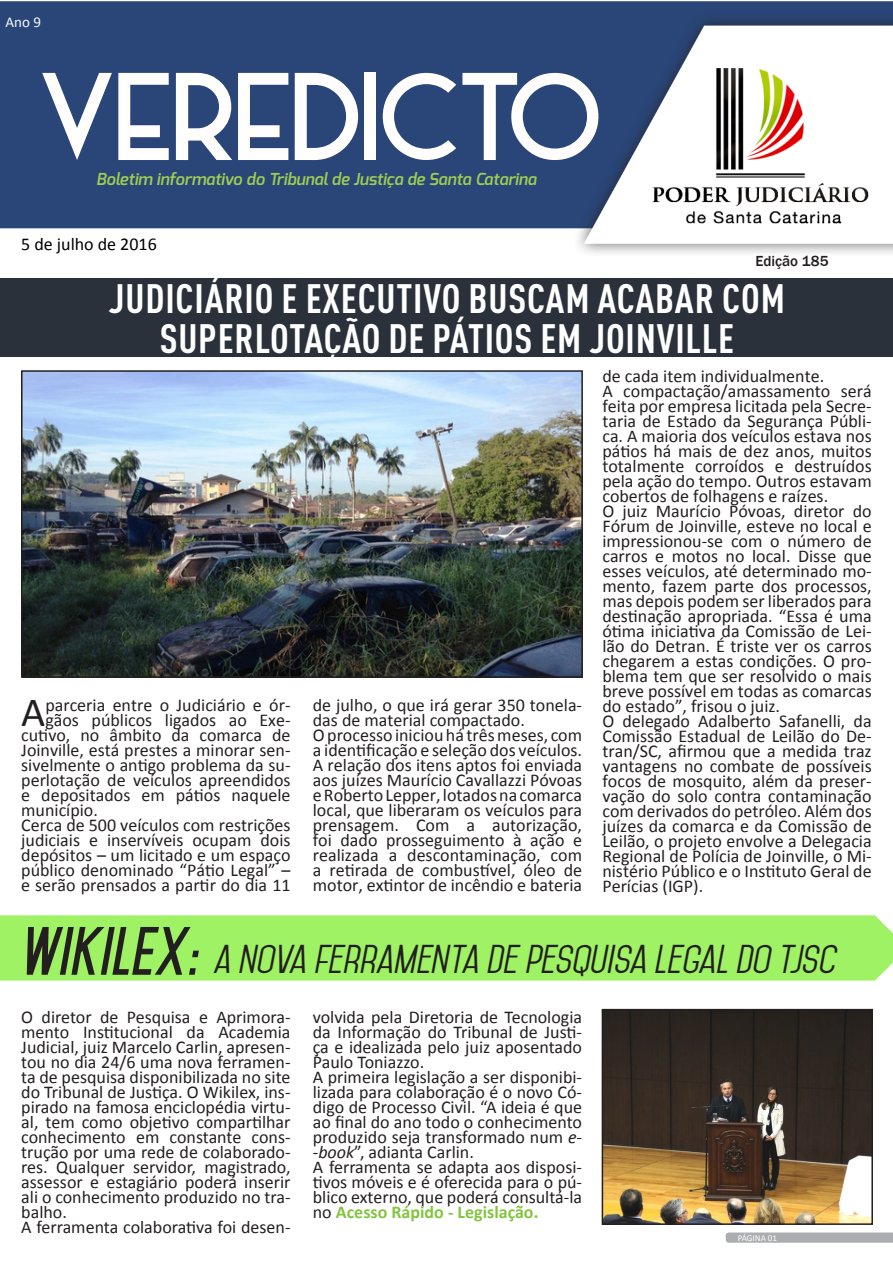
<style>
.page{position:relative;width:893px;height:1263px;background:#fff}
.page>*{position:absolute;margin:0;border:0;box-sizing:border-box;transform-origin:0 0}
.CORPO-notas_menores{font:109.05px "Alpaca Scarlett Demo";color:#fffefc}
.CORPO-notas_menores-2{font:italic 700 58.5px "Mohave";color:#231f20}
.CORPO-notas_menores-3{font:41.7px "Calibri";color:#231f20}
.CORPO-notas_menores-4{font:700 condensed 40.5px/40.5px "DIN Pro";letter-spacing:.02em;color:#fff;text-align:center}
.CORPO-notas_menores-5{font:italic 34.5px "Mohave";color:#231f20;scale:1.06 1}
.CORPO-notas_menores-6{font:18px/15px "Calibri";color:#231f20;text-align:justify}
.CORPO-notas_menores-7{font:18px "Calibri";color:#000}
.CORPO-notas_menores-8{font:italic 600 16.5px "Exo";color:#a0ce53}
.Estilo_de_parágrafo{font:500 15px "Franklin Gothic";color:#231f20}
.CORPO-notas_menores-9{font:15px "Calibri";color:#f6fbfb}
.CORPO-notas_menores-10{font:9px "Calibri";color:#fff}
.s1{font-style:italic}
.s2{font-weight:700;color:#84c440}
</style>
<div class="page">
<div style="left:0;top:915px;width:893px;height:65px;background:#9ef263"></div>
<div style="left:0;top:278px;width:893px;height:79px;background:#2a313b"></div>
<div style="left:0;top:1px;width:565px;height:227px;background:#2a4678"></div>
<img style="left:565px;top:1px;width:328px;height:252px">
<img style="left:611px;top:39px;width:282px;height:212px">
<svg style="left:726px;top:1232px;width:167px;height:11px;background:#b2b3b6"></svg>
<img style="left:24px;top:373px;width:556px;height:302px">
<div style="left:21px;top:370px;width:562px;height:308px;border:2px solid #231f20"></div>
<img style="left:605px;top:1012px;width:265px;height:210px">
<div style="left:602px;top:1009px;width:271px;height:216px;border:2px solid #231f20"></div>
<p class="CORPO-notas_menores-9" style="left:6px;top:12px;width:37px">Ano 9</p>
<p class="CORPO-notas_menores" style="left:39px;top:59px;width:564px">VEREDICTO</p>
<p class="CORPO-notas_menores-8" style="left:96px;top:169px;width:442px">Boletim informativo do Tribunal de Justiça de Santa Catarina</p>
<p class="CORPO-notas_menores-7" style="left:21px;top:233px;width:137px">5 de julho de 2016</p>
<p class="Estilo_de_parágrafo" style="left:755px;top:252px;width:75px">Edição 185</p>
<p class="CORPO-notas_menores-4" style="left:109px;top:274px;width:677px">JUDICIÁRIO E EXECUTIVO BUSCAM ACABAR COM<br>SUPERLOTAÇÃO DE PÁTIOS EM JOINVILLE</p>
<p class="CORPO-notas_menores-3" style="left:21px;top:686px;width:26px">A</p>
<p class="CORPO-notas_menores-6" style="left:45px;top:698px;width:247px">parceria entre o Judiciário e ór-</p>
<p class="CORPO-notas_menores-6" style="left:45px;top:713px;width:247px">gãos públicos ligados ao Exe-</p>
<p class="CORPO-notas_menores-6" style="left:21px;top:728px;width:271px">cutivo, no âmbito da comarca de</p>
<p class="CORPO-notas_menores-6" style="left:21px;top:743px;width:271px">Joinville, está prestes a minorar sen-</p>
<p class="CORPO-notas_menores-6" style="left:21px;top:758px;width:271px">sivelmente o antigo problema da su-</p>
<p class="CORPO-notas_menores-6" style="left:21px;top:773px;width:271px">perlotação de veículos apreendidos</p>
<p class="CORPO-notas_menores-6" style="left:21px;top:788px;width:271px">e depositados em pátios naquele</p>
<p class="CORPO-notas_menores-6" style="left:21px;top:803px;width:78px">município.</p>
<p class="CORPO-notas_menores-6" style="left:21px;top:818px;width:271px">Cerca de 500 veículos com restrições judiciais e inservíveis ocupam dois depósitos – um licitado e um espaço público denominado “Pátio Legal” – e serão prensados a partir do dia 11</p>
<p class="CORPO-notas_menores-6" style="left:313px;top:698px;width:271px">de julho, o que irá gerar 350 tonela&shy;das de material compactado.</p>
<p class="CORPO-notas_menores-6" style="left:313px;top:728px;width:271px">O processo iniciou há três meses, com a identificação e seleção dos veículos.<br>A relação dos itens aptos foi enviada aos juízes Maurício Cavallazzi Póvoas e Roberto Lepper, lotados na comarca local, que liberaram os veículos para prensagem. Com a autorização, foi dado prosseguimento à ação e realizada a descontaminação, com a retirada de combustível, óleo de motor, extintor de incêndio e bateria</p>
<p class="CORPO-notas_menores-6" style="left:602px;top:368px;width:223px">de cada item individualmente.</p>
<p class="CORPO-notas_menores-6" style="left:602px;top:383px;width:271px">A compactação/amassamento será feita por empresa licitada pela Secre&shy;taria de Estado da Segurança Públi&shy;ca. A maioria dos veículos estava nos pátios há mais de dez anos, muitos totalmente corroídos e destruídos pela ação do tempo. Outros estavam cobertos de folhagens e raízes.</p>
<p class="CORPO-notas_menores-6" style="left:602px;top:503px;width:271px">O juiz Maurício Póvoas, diretor do Fórum de Joinville, esteve no local e impressionou-se com o número de carros e motos no local. Disse que esses veículos, até determinado mo&shy;mento, fazem parte dos processos, mas depois podem ser liberados para destinação apropriada. “Essa é uma ótima iniciativa da Comissão de Lei&shy;lão do Detran. É triste ver os carros chegarem a estas condições. O pro&shy;blema tem que ser resolvido o mais breve possível em todas as comarcas do estado”, frisou o juiz.</p>
<p class="CORPO-notas_menores-6" style="left:602px;top:713px;width:271px">O delegado Adalberto Safanelli, da Comissão Estadual de Leilão do De&shy;tran/SC, afirmou que a medida traz vantagens no combate de possíveis focos de mosquito, além da preser&shy;vação do solo contra contaminação com derivados do petróleo. Além dos juízes da comarca e da Comissão de Leilão, o projeto envolve a Delegacia Regional de Polícia de Joinville, o Mi&shy;nistério Público e o Instituto Geral de Perícias (IGP).</p>
<p class="CORPO-notas_menores-2" style="left:22px;top:915px;width:179px">WIKILEX:</p>
<p class="CORPO-notas_menores-5" style="left:216px;top:938px;width:588px">A NOVA FERRAMENTA DE PESQUISA LEGAL DO TJSC</p>
<p class="CORPO-notas_menores-6" style="left:21px;top:1010px;width:271px">O diretor de Pesquisa e Aprimora&shy;mento Institucional da Academia Judicial, juiz Marcelo Carlin, apresen&shy;tou no dia 24/6 uma nova ferramen&shy;ta de pesquisa disponibilizada no site do Tribunal de Justiça. O Wikilex, ins&shy;pirado na famosa enciclopédia virtu&shy;al, tem como objetivo compartilhar conhecimento em constante cons&shy;trução por uma rede de colaborado&shy;res. Qualquer servidor, magistrado, assessor e estagiário poderá inserir ali o conhecimento produzido no tra&shy;balho.</p>
<p class="CORPO-notas_menores-6" style="left:21px;top:1220px;width:271px">A ferramenta colaborativa foi desen-</p>
<p class="CORPO-notas_menores-6" style="left:313px;top:1010px;width:271px">volvida pela Diretoria de Tecnologia da Informação do Tribunal de Justi&shy;ça e idealizada pelo juiz aposentado Paulo Toniazzo.</p>
<p class="CORPO-notas_menores-6" style="left:313px;top:1070px;width:271px">A primeira legislação a ser disponibi&shy;lizada para colaboração é o novo Có&shy;digo de Processo Civil. “A ideia é que ao final do ano todo o conhecimento produzido seja transformado num <span class="s1">e--book</span>”, adianta Carlin.</p>
<p class="CORPO-notas_menores-6" style="left:313px;top:1160px;width:271px">A ferramenta se adapta aos disposi&shy;tivos móveis e é oferecida para o pú&shy;blico externo, que poderá consultá-la no <span class="s2">Acesso Rápido - Legislação.</span></p>
<p class="CORPO-notas_menores-10" style="left:738px;top:1232px;width:41px">PÁGINA 01</p>
</div>
